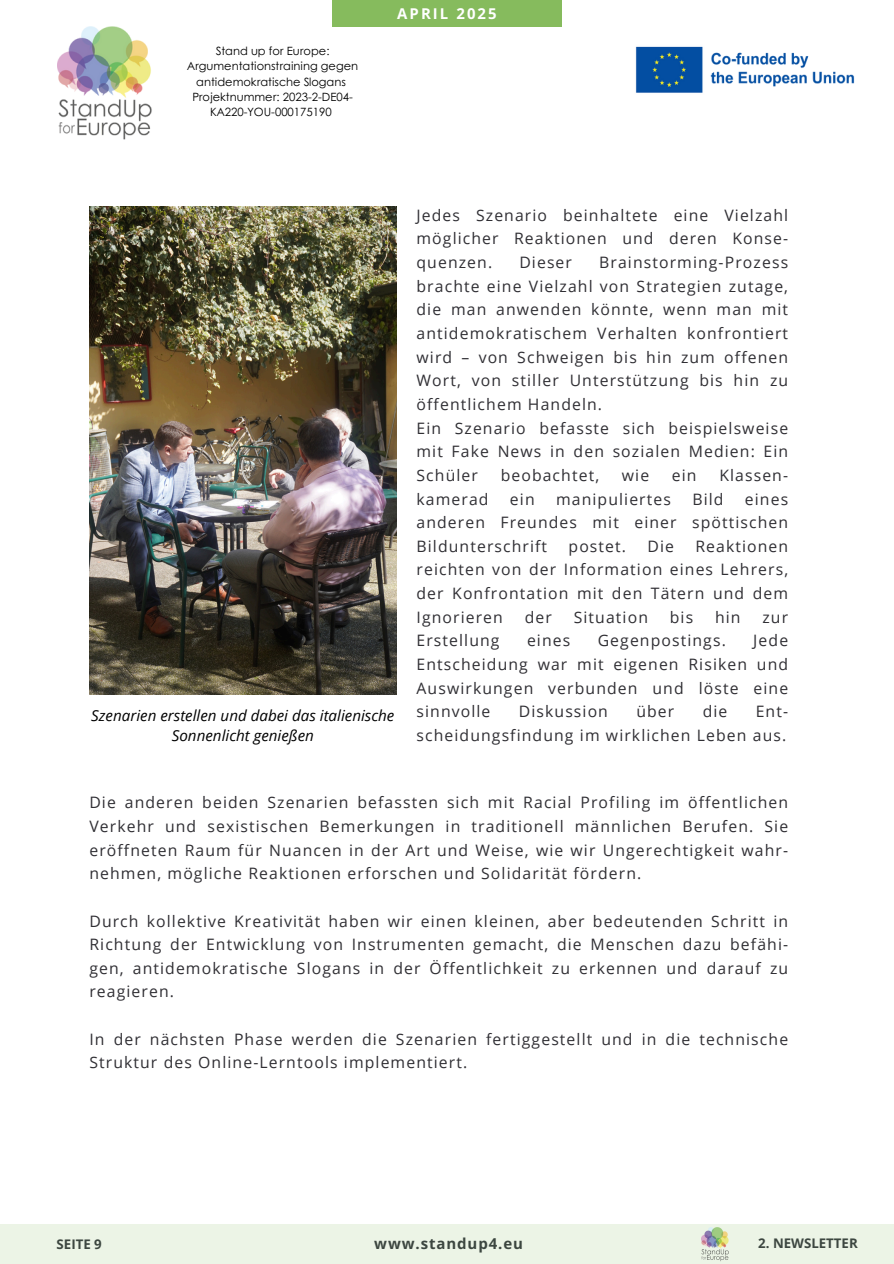
<style>
.page{position:relative;width:894px;height:1264px;background:#fff}
.page>*{position:absolute;margin:0;border:0;box-sizing:border-box;transform-origin:0 0}
.t1{font:15.75px/23.7px "Open Sans";letter-spacing:.07em;color:#302f34;text-align:justify}
.t2{font:italic 15.15px/20.2px "Open Sans";color:#000;text-align:center}
.t3{font:700 15px "Open Sans";letter-spacing:.06em;color:#3c4640}
.t4{font:700 14.85px "Open Sans";letter-spacing:.14em;color:#fff}
.t5{font:700 13.2px "Open Sans";color:#3c4640}
.t6{font:11.4px/15.1px "Century Gothic";color:#000;text-align:center}
</style>
<div class="page">
<div style="left:0;top:1224px;width:893px;height:39px;background:#ecf4e6"></div>
<div style="left:332px;top:0;width:229px;height:27px;background:#86bb5d"></div>
<img style="left:635px;top:46px;width:220px;height:47px">
<img style="left:57px;top:27px;width:95px;height:113px">
<img style="left:701px;top:1227px;width:28px;height:33px">
<img style="left:89px;top:207px;width:308px;height:487px">
<p class="t6" style="left:187px;top:43px;width:172px">Stand up for Europe:<br>Argumentationstraining gegen antidemokratische Slogans</p>
<h3 class="t6" style="left:192px;top:88px;width:162px">Projektnummer: 2023-2-DE04-<br>KA220-YOU-000175190</h3>
<p class="t4" style="left:397px;top:3px;width:101px">APRIL 2025</p>
<p class="t1" style="left:416px;top:203px;width:373px">Jedes Szenario beinhaltete eine Vielzahl möglicher Reaktionen und deren Konse&shy;quenzen.</p>
<p class="t1" style="left:416px;top:250px;width:373px;text-align:left;text-indent:182px">Brainstorming-Prozess brachte eine Vielzahl von Strategien zutage, die man anwenden könnte, wenn man mit antidemokratischem Verhalten konfrontiert wird – von Schweigen bis hin zum offenen Wort, von stiller Unterstützung bis hin zu öffentlichem Handeln.<br>Ein Szenario befasste sich beispielsweise mit Fake News in den sozialen Medien: Ein Schüler</p>
<p class="t1" style="left:519px;top:250px;width:54px">Dieser</p>
<p class="t1" style="left:500px;top:463px;width:100px">beobachtet,</p>
<p class="t1" style="left:621px;top:463px;width:29px">wie</p>
<p class="t1" style="left:671px;top:463px;width:26px">ein</p>
<p class="t1" style="left:719px;top:463px;width:70px">Klassen-</p>
<p class="t1" style="left:416px;top:486px;width:73px">kamerad</p>
<p class="t1" style="left:510px;top:486px;width:26px">ein</p>
<p class="t1" style="left:556px;top:486px;width:116px">manipuliertes</p>
<p class="t1" style="left:692px;top:486px;width:33px">Bild</p>
<p class="t1" style="left:416px;top:486px;width:373px;text-indent:328px">eines anderen Freundes mit einer spöttischen Bildunterschrift</p>
<p class="t1" style="left:416px;top:534px;width:373px;text-indent:279px">Reaktionen reichten von der Information eines Lehrers, der Konfrontation mit den Tätern und dem Ignorieren</p>
<p class="t1" style="left:568px;top:534px;width:59px">postet.</p>
<p class="t1" style="left:647px;top:534px;width:28px">Die</p>
<p class="t1" style="left:524px;top:604px;width:29px">der</p>
<p class="t1" style="left:573px;top:604px;width:76px">Situation</p>
<p class="t1" style="left:669px;top:604px;width:25px">bis</p>
<p class="t1" style="left:715px;top:604px;width:27px">hin</p>
<p class="t1" style="left:762px;top:604px;width:27px">zur</p>
<h3 class="t2" style="left:91px;top:705px;width:304px">Szenarien erstellen und dabei das italienische<br>Sonnenlicht genießen</h3>
<p class="t1" style="left:416px;top:628px;width:373px;text-indent:336px">Jede Entscheidung war mit eigenen Risiken und Auswirkungen verbunden und löste eine sinnvolle</p>
<p class="t1" style="left:416px;top:628px;width:84px">Erstellung</p>
<p class="t1" style="left:527px;top:628px;width:45px">eines</p>
<p class="t1" style="left:597px;top:628px;width:130px">Gegenpostings.</p>
<p class="t1" style="left:518px;top:699px;width:91px">Diskussion</p>
<p class="t1" style="left:636px;top:699px;width:39px">über</p>
<p class="t1" style="left:702px;top:699px;width:26px">die</p>
<p class="t1" style="left:416px;top:699px;width:373px;text-align:right">Ent-<br>scheidungsfindung im wirklichen Leben aus.</p>
<h3 class="t1" style="left:89px;top:790px;width:700px">Die anderen beiden Szenarien befassten sich mit Racial Profiling im öffentlichen Verkehr und sexistischen Bemerkungen in traditionell männlichen Berufen. Sie eröffneten Raum für Nuancen in der Art und Weise, wie wir Ungerechtigkeit wahr&shy;nehmen, mögliche Reaktionen erforschen und Solidarität fördern.</h3>
<h3 class="t1" style="left:89px;top:908px;width:700px">Durch kollektive Kreativität haben wir einen kleinen, aber bedeutenden Schritt in Richtung der Entwicklung von Instrumenten gemacht, die Menschen dazu befähi&shy;gen, antidemokratische Slogans in der Öffentlichkeit zu erkennen und darauf zu reagieren.</h3>
<h3 class="t1" style="left:89px;top:1026px;width:700px">In der nächsten Phase werden die Szenarien fertiggestellt und in die technische<br>Struktur des Online-Lerntools implementiert.</h3>
<p class="t3" style="left:374px;top:1233px;width:150px">www.standup4.eu</p>
<p class="t5" style="left:57px;top:1234px;width:47px">SEITE 9</p>
<h1 class="t5" style="left:758px;top:1233px;width:101px">2. NEWSLETTER</h1>
</div>
